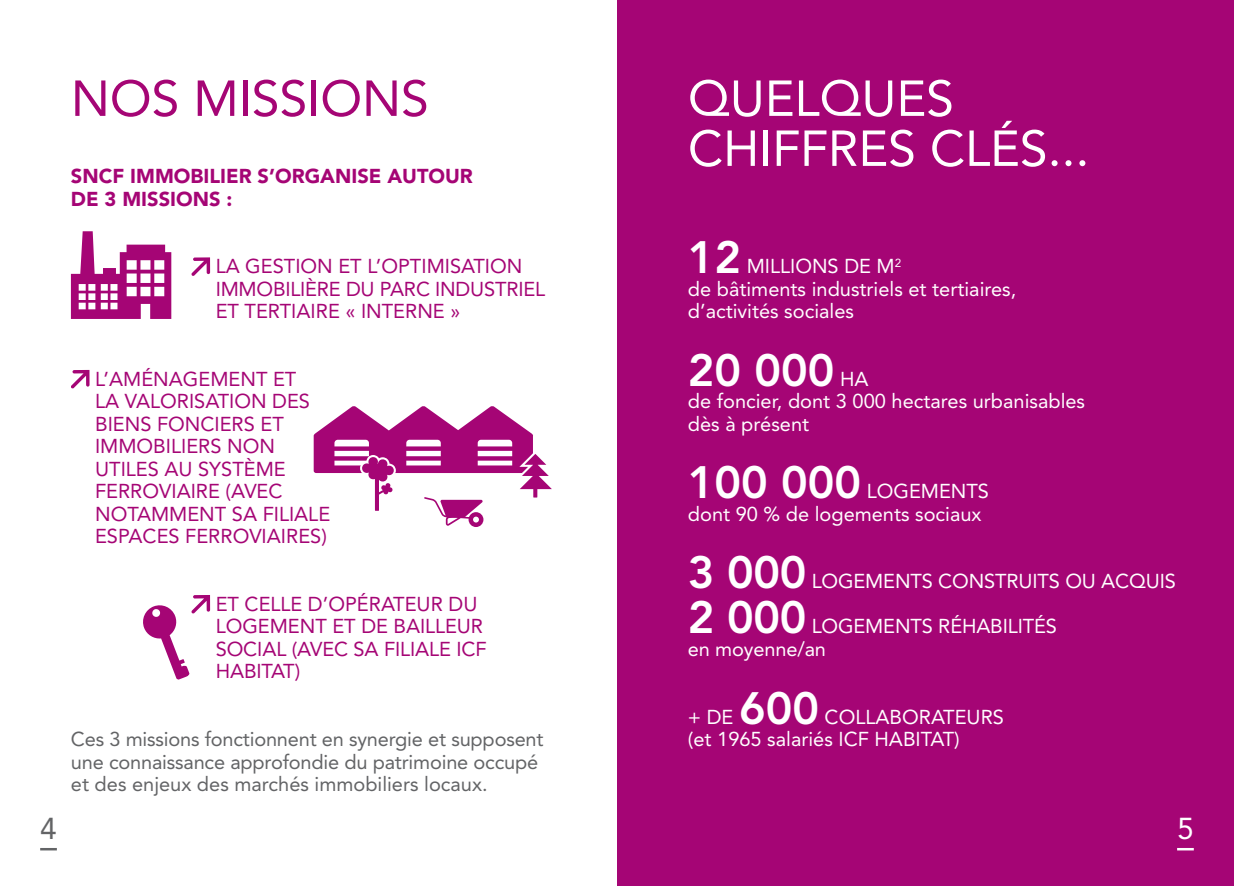
<style>
.page{position:relative;width:1234px;height:886px;background:#fff}
.page>*{position:absolute;margin:0;border:0;box-sizing:border-box;transform-origin:0 0}
.t1{font:50px/50px "Avenir LT Std";color:#fff}
.t2{font:50px "Avenir LT Std";color:#a50575}
.t3{font:800 45px "Avenir LT Std";color:#fff}
.t4{font:30px "Avenir LT Std";color:#636466}
.t5{font:30px "Avenir LT Std";color:#fff}
.t6{font:20px/22.5px "Avenir LT Std";color:#a50575}
.t7{font:20px/22.5px "Avenir LT Std";color:#fff}
.t8{font:20px/22.5px "Avenir LT Std";letter-spacing:-.01em;color:#636466}
.t9{font:900 20px/22.5px "Avenir LT Std";color:#a50575}
</style>
<div class="page">
<div style="left:617px;top:0;width:616px;height:886px;background:#a50575"></div>
<svg style="left:71px;top:231px;width:100px;height:88px"></svg>
<svg style="left:313px;top:406px;width:239px;height:121px"></svg>
<svg style="left:40px;top:848px;width:17px;height:2px"></svg>
<svg style="left:191px;top:257px;width:19px;height:19px"></svg>
<svg style="left:71px;top:370px;width:18px;height:19px"></svg>
<svg style="left:143px;top:595px;width:67px;height:85px"></svg>
<svg style="left:1177px;top:848px;width:16px;height:2px"></svg>
<h1 class="t2" style="left:71px;top:69px;width:359px">NOS MISSIONS</h1>
<p class="t9" style="left:71px;top:165px;width:403px">SNCF IMMOBILIER S’ORGANISE AUTOUR<br>DE 3 MISSIONS :</p>
<p class="t6" style="left:216px;top:255px;width:331px">LA GESTION ET L’OPTIMISATION<br>IMMOBILIÈRE DU PARC INDUSTRIEL<br>ET TERTIAIRE « INTERNE »</p>
<p class="t6" style="left:95px;top:368px;width:236px">L’AMÉNAGEMENT ET<br>LA VALORISATION DES<br>BIENS FONCIERS ET<br>IMMOBILIERS NON<br>UTILES AU SYSTÈME<br>FERROVIAIRE (AVEC<br>NOTAMMENT SA FILIALE<br>ESPACES FERROVIAIRES)</p>
<p class="t6" style="left:216px;top:593px;width:272px">ET CELLE D’OPÉRATEUR DU<br>LOGEMENT ET DE BAILLEUR<br>SOCIAL (AVEC SA FILIALE ICF<br>HABITAT)</p>
<h3 class="t4" style="left:40px;top:811px;width:18px">4</h3>
<p class="t8" style="left:71px;top:728px;width:474px">Ces 3 missions fonctionnent en synergie et supposent une connaissance approfondie du patrimoine occupé et des enjeux des marchés immobiliers locaux.</p>
<h1 class="t1" style="left:687px;top:74px;width:403px">QUELQUES<br>CHIFFRES CLÉS...</h1>
<h2 class="t3" style="left:687px;top:231px;width:55px">12</h2>
<p class="t7" style="left:687px;top:255px;width:330px;text-indent:59px">MILLIONS DE M<sup>2<br></sup>de bâtiments industriels et tertiaires, d’activités sociales</p>
<h2 class="t3" style="left:687px;top:344px;width:148px">20 000</h2>
<p class="t7" style="left:687px;top:368px;width:398px;text-indent:152px">HA<br>de foncier, dont 3 000 hectares urbanisables dès à présent</p>
<h2 class="t3" style="left:687px;top:456px;width:175px">100 000</h2>
<p class="t7" style="left:687px;top:480px;width:302px;text-indent:179px">LOGEMENTS dont 90 % de logements sociaux</p>
<h2 class="t3" style="left:687px;top:546px;width:120px">3 000</h2>
<p class="t7" style="left:811px;top:570px;width:365px">LOGEMENTS CONSTRUITS OU ACQUIS</p>
<h2 class="t3" style="left:687px;top:591px;width:120px">2 000</h2>
<p class="t7" style="left:687px;top:615px;width:370px;text-indent:124px">LOGEMENTS RÉHABILITÉS en moyenne/an</p>
<h2 class="t3" style="left:739px;top:681px;width:81px">600</h2>
<p class="t7" style="left:687px;top:705px;width:317px;text-indent:137px">COLLABORATEURS (et 1965 salariés ICF HABITAT)</p>
<p class="t7" style="left:687px;top:705px;width:47px">+ DE</p>
<h3 class="t5" style="left:1176px;top:811px;width:18px">5</h3>
</div>
